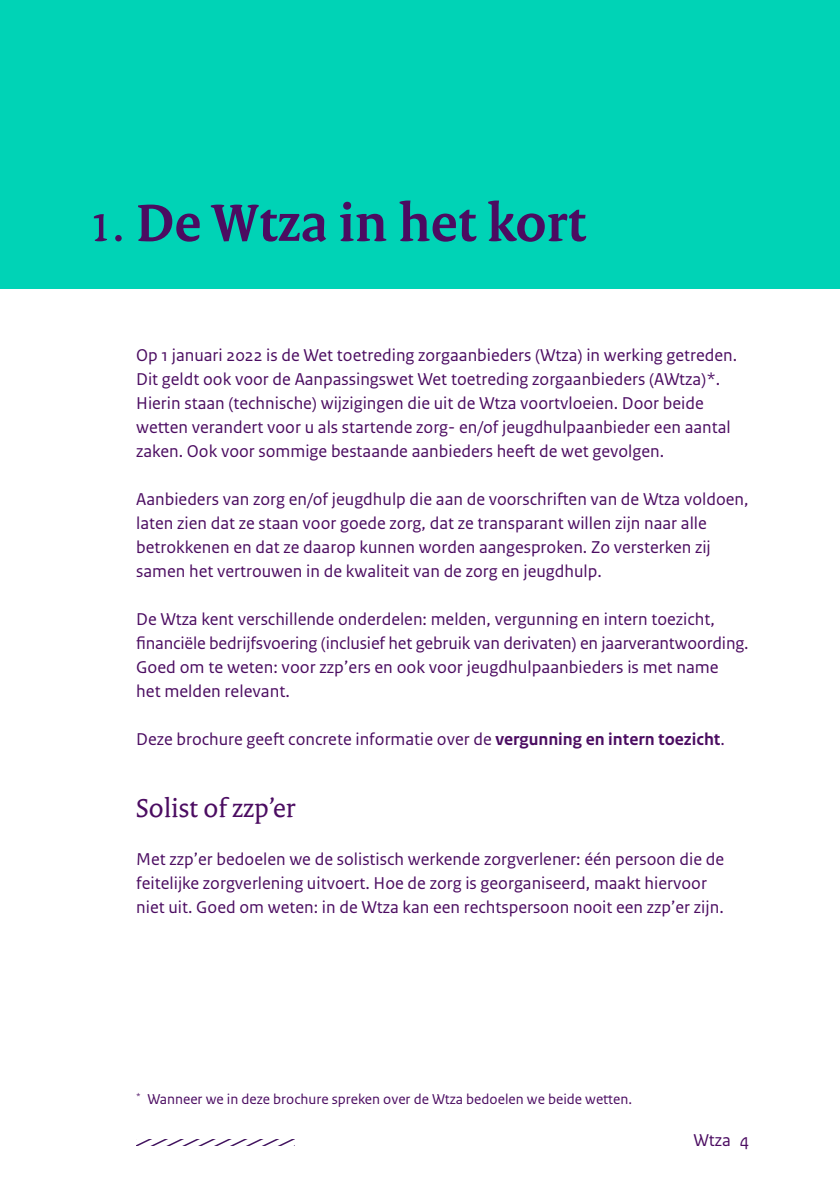
<style>
.page{position:relative;width:840px;height:1191px;background:#fff}
.page>*{position:absolute;margin:0;border:0;box-sizing:border-box;transform-origin:0 0}
.C_RO_Kop_h1{font:700 56px "Rijksoverheid Serif";color:#4b0c61}
.D_RO_Paragraafkop_Se{font:28px "Rijksoverheid Serif";color:#4b0c61}
.J_RO_Broodtekst_Sans{font:18px/24px "Rijksoverheid Sans Text";color:#4b0c61}
.N_RO_Voetnoot{font:15px "Rijksoverheid Sans Text";color:#4b0c61}
.s1{font-weight:400}
.s2{font-weight:700}
</style>
<div class="page">
<div style="left:0;top:0;width:839px;height:289px;background:#00d3b6"></div>
<svg style="left:136px;top:1140px;width:157px;height:5px"></svg>
<h1 class="C_RO_Kop_h1" style="left:91px;top:189px;width:496px"><span class="s1">1.</span> De Wtza in het kort</h1>
<p class="J_RO_Broodtekst_Sans" style="left:136px;top:343px;width:602px">Op 1 januari 2022 is de Wet toetreding zorgaanbieders (Wtza) in werking getreden.<br>Dit geldt ook voor de Aanpassingswet Wet toetreding zorgaanbieders (AWtza)*.<br>Hierin staan (technische) wijzigingen die uit de Wtza voortvloeien. Door beide wetten verandert voor u als startende zorg- en/of jeugdhulpaanbieder een aantal zaken. Ook voor sommige bestaande aanbieders heeft de wet gevolgen.</p>
<p class="J_RO_Broodtekst_Sans" style="left:136px;top:487px;width:613px">Aanbieders van zorg en/of jeugdhulp die aan de voorschriften van de Wtza voldoen, laten zien dat ze staan voor goede zorg, dat ze transparant willen zijn naar alle betrokkenen en dat ze daarop kunnen worden aangesproken. Zo versterken zij samen het vertrouwen in de kwaliteit van de zorg en jeugdhulp.</p>
<p class="J_RO_Broodtekst_Sans" style="left:136px;top:607px;width:613px">De Wtza kent verschillende onderdelen: melden, vergunning en intern toezicht, financiële bedrijfsvoering (inclusief het gebruik van derivaten) en jaarverantwoording.<br>Goed om te weten: voor zzp’ers en ook voor jeugdhulpaanbieders is met name<br>het melden relevant.</p>
<p class="J_RO_Broodtekst_Sans" style="left:136px;top:727px;width:589px">Deze brochure geeft concrete informatie over de <span class="s2">vergunning en intern toezicht</span>.</p>
<h2 class="D_RO_Paragraafkop_Se" style="left:136px;top:791px;width:160px">Solist of zzp’er</h2>
<p class="J_RO_Broodtekst_Sans" style="left:136px;top:847px;width:589px">Met zzp’er bedoelen we de solistisch werkende zorgverlener: één persoon die de feitelijke zorgverlening uitvoert. Hoe de zorg is georganiseerd, maakt hiervoor niet uit. Goed om weten: in de Wtza kan een rechtspersoon nooit een zzp’er zijn.</p>
<p class="N_RO_Voetnoot" style="left:136px;top:1091px;width:497px"><sup>*</sup> Wanneer we in deze brochure spreken over de Wtza bedoelen we beide wetten.</p>
<p class="J_RO_Broodtekst_Sans" style="left:693px;top:1128px;width:57px">Wtza 4</p>
</div>
